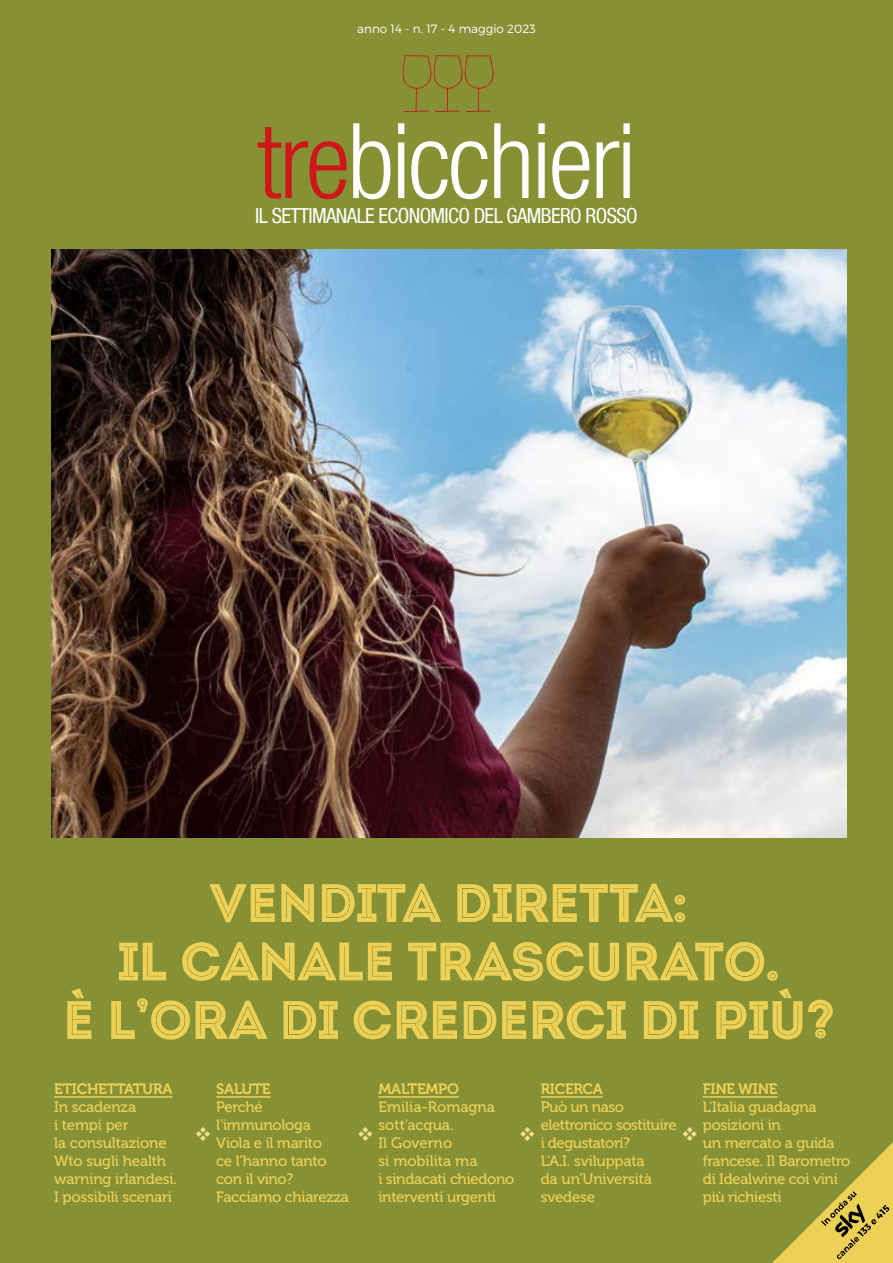
<style>
.page{position:relative;width:893px;height:1263px;background:#869136}
.page>*{position:absolute;margin:0;border:0;box-sizing:border-box;transform-origin:0 0}
.t1{font:300 condensed 104.55px "Helvetica Neue LT Com";letter-spacing:-.025em;color:#fff}
.t2{font:54px/58.5px "Intro Inline";letter-spacing:-.03em;color:#edd156;text-align:center}
.t3{font:condensed 20.85px "Helvetica Neue LT Com";letter-spacing:-.03em;color:#fff}
.t4{font:15px/18px "Museo 500";letter-spacing:-.02em;color:#edd156}
.t5{font:15px "Museo 700";letter-spacing:-.02em;color:#edd156}
.t6{font:300 12px "Montserrat";color:#fff}
.s1{color:#cd1719}
</style>
<div class="page">
<svg style="left:402px;top:55px;width:92px;height:57px"></svg>
<hr style="left:54px;top:1096px;width:119px;height:2px;background:#edd156">
<hr style="left:216px;top:1096px;width:54px;height:2px;background:#edd156">
<hr style="left:378px;top:1096px;width:81px;height:2px;background:#edd156">
<hr style="left:541px;top:1096px;width:62px;height:2px;background:#edd156">
<hr style="left:703px;top:1096px;width:75px;height:2px;background:#edd156">
<svg style="left:772px;top:1142px;width:121px;height:121px"></svg>
<img style="left:51px;top:249px;width:795px;height:588px">
<p class="t6" style="left:357px;top:21px;width:180px">anno 14 - n. 17 - 4 maggio 2023</p>
<h1 class="t1" style="left:257px;top:101px;width:381px"><span class="s1">tre</span>bicchieri</h1>
<h3 class="t3" style="left:255px;top:203px;width:384px">IL SETTIMANALE ECONOMICO DEL GAMBERO ROSSO</h3>
<h2 class="t2" style="left:63px;top:874px;width:774px">VENDITA DIRETTA:<br>IL CANALE TRASCURATO.<br>È L ORA DI CREDERCI DI PIÙ?</h2>
<h2 class="t2" style="left:135px;top:959px;width:17px">,</h2>
<p class="t5" style="left:54px;top:1080px;width:120px">ETICHETTATURA</p>
<p class="t4" style="left:54px;top:1098px;width:125px">In scadenza<br>i tempi per<br>la consultazione<br>Wto sugli health warning irlandesi.<br>I possibili scenari</p>
<p class="t5" style="left:216px;top:1080px;width:56px">SALUTE</p>
<p class="t4" style="left:216px;top:1098px;width:134px">Perché l’immunologa<br>Viola e il marito<br>ce l’hanno tanto con il vino?<br>Facciamo chiarezza</p>
<p class="t5" style="left:378px;top:1080px;width:82px">MALTEMPO</p>
<p class="t4" style="left:378px;top:1098px;width:138px">Emilia-Romagna sott'acqua.<br>Il Governo<br>si mobilita ma<br>i sindacati chiedono interventi urgenti</p>
<p class="t5" style="left:541px;top:1080px;width:64px">RICERCA</p>
<p class="t4" style="left:541px;top:1098px;width:138px">Può un naso elettronico sostituire i degustatori?<br>L'A.I. sviluppata<br>da un’Università svedese</p>
<p class="t5" style="left:703px;top:1080px;width:76px">FINE WINE</p>
<p class="t4" style="left:703px;top:1098px;width:149px">L'Italia guadagna posizioni in<br>un mercato a guida francese. Il Barometro di Idealwine coi vini più richiesti</p>
</div>
